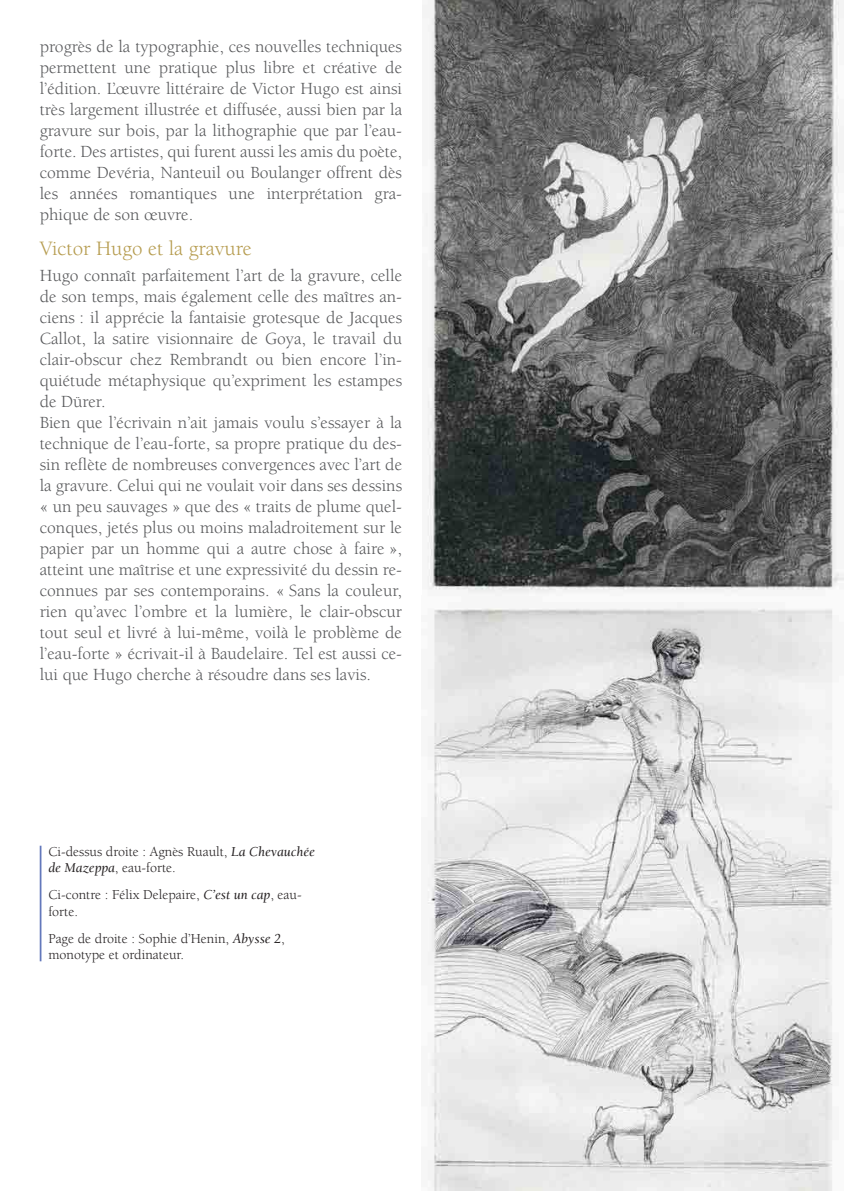
<style>
.page{position:relative;width:844px;height:1191px;background:#fff}
.page>*{position:absolute;margin:0;border:0;box-sizing:border-box;transform-origin:0 0}
.Intertitre{font:21px "Berkeley Std";color:#b69c4f}
.t1{font:17.5px/21px "Berkeley Std";color:#57585a;text-align:justify}
.Légende{font:14px/16.8px "Berkeley Std";color:#231f20}
.s1{font-style:italic}
</style>
<div class="page">
<img style="left:427px;top:602px;width:406px;height:589px">
<img style="left:422px;top:0;width:421px;height:596px">
<hr style="left:40px;top:845px;width:1px;height:116px;background:#6378bb">
<p class="t1" style="left:40px;top:36px;width:364px">progrès de la typographie, ces nouvelles techniques permettent une pratique plus libre et créative de l’édition. L’œuvre littéraire de Victor Hugo est ainsi très largement illustrée et diffusée, aussi bien par la gravure sur bois, par la lithographie que par l’eau&shy;forte. Des artistes, qui furent aussi les amis du poète, comme Devéria, Nanteuil ou Boulanger offrent dès les années romantiques une interprétation gra&shy;phique de son œuvre.</p>
<p class="Intertitre" style="left:40px;top:237px;width:214px">Victor Hugo et la gravure</p>
<p class="t1" style="left:40px;top:265px;width:364px">Hugo connaît parfaitement l’art de la gravure, celle de son temps, mais également celle des maîtres an&shy;ciens : il apprécie la fantaisie grotesque de Jacques Callot, la satire visionnaire de Goya, le travail du clair-obscur chez Rembrandt ou bien encore l’in&shy;quiétude métaphysique qu’expriment les estampes de Dürer.</p>
<p class="t1" style="left:40px;top:412px;width:364px">Bien que l’écrivain n’ait jamais voulu s’essayer à la technique de l’eau-forte, sa propre pratique du des&shy;sin reflète de nombreuses convergences avec l’art de la gravure. Celui qui ne voulait voir dans ses dessins « un peu sauvages » que des « traits de plume quel&shy;conques, jetés plus ou moins maladroitement sur le papier par un homme qui a autre chose à faire », atteint une maîtrise et une expressivité du dessin re&shy;connues par ses contemporains. « Sans la couleur, rien qu’avec l’ombre et la lumière, le clair-obscur tout seul et livré à lui-même, voilà le problème de l’eau-forte » écrivait-il à Baudelaire. Tel est aussi ce&shy;lui que Hugo cherche à résoudre dans ses lavis.</p>
<p class="Légende" style="left:48px;top:843px;width:268px">Ci-dessus droite : Agnès Ruault, <span class="s1">La Chevauchée de Mazeppa</span>, eau-forte.</p>
<p class="Légende" style="left:48px;top:886px;width:255px">Ci-contre : Félix Delepaire, <span class="s1">C’est un cap</span>, eau&shy;forte.</p>
<p class="Légende" style="left:48px;top:930px;width:238px">Page de droite : Sophie d’Henin, <span class="s1">Abysse 2</span>, monotype et ordinateur.</p>
</div>
